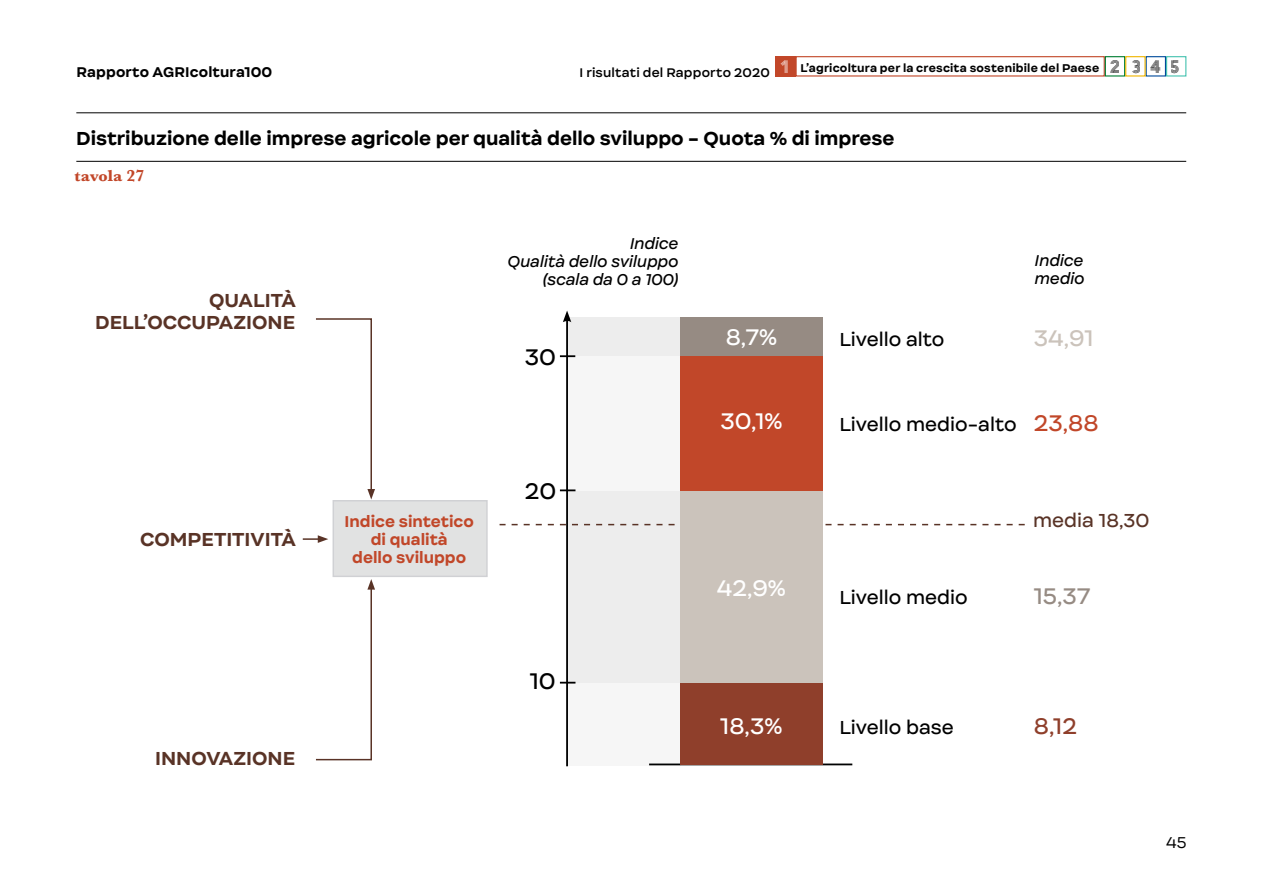
<style>
.page{position:relative;width:1263px;height:893px;background:#fff}
.page>*{position:absolute;margin:0;border:0;box-sizing:border-box;transform-origin:0 0}
.t1{font:21.6px "Internacional";color:#fff}
.t2{font:21.6px "Internacional";color:#000}
.t3{font:21.6px "Internacional";color:#968b83}
.t4{font:21.6px "Internacional";color:#c14729}
.t5{font:21.6px "Internacional";color:#cbc3bb}
.t6{font:21.6px "Internacional";color:#8f3f2b}
.t7{font:700 18px "Internacional";color:#000}
.t8{font:18px "Internacional";color:#000}
.t9{font:700 18px "Internacional";color:#593326}
.t10{font:18px "Internacional";color:#593326}
.t11{font:18px "Arya Triple";color:#000}
.t12{font:18px "Arya Triple";color:#fff}
.t13{font:700 16.5px "Baskerville";color:#c24729}
.t14{font:italic 15px "Internacional";color:#000}
.t15{font:700 15px "Internacional";color:#c14729}
.t16{font:300 15px "Internacional";color:#000}
.t17{font:700 13.5px "Internacional";letter-spacing:.01em;color:#000}
.t18{font:600 12px "Internacional";letter-spacing:.015em;color:#000}
.t19{font:700 10.8px "Internacional";letter-spacing:.02em;color:#000}
</style>
<div class="page">
<div style="left:775px;top:56px;width:20px;height:21px;background:#c24729"></div>
<div style="left:795px;top:56px;width:310px;height:21px;border:1px solid #c24729"></div>
<div style="left:1105px;top:56px;width:20px;height:21px;border:1px solid #007d32"></div>
<div style="left:1145px;top:56px;width:21px;height:21px;border:1px solid #004b9b"></div>
<div style="left:1125px;top:56px;width:20px;height:21px;border:1px solid #f0b500"></div>
<div style="left:1166px;top:56px;width:20px;height:21px;border:1px solid #45c2b0"></div>
<div style="left:333px;top:500px;width:155px;height:77px;background:#e1e2e2"></div>
<hr style="left:76px;top:113px;width:1110px;height:1px;background:#000">
<hr style="left:76px;top:161px;width:1110px;height:1px;background:#000">
<div style="left:568px;top:683px;width:113px;height:83px;background:#f6f6f6"></div>
<div style="left:568px;top:491px;width:113px;height:192px;background:#ededed"></div>
<div style="left:568px;top:356px;width:113px;height:135px;background:#f6f6f6"></div>
<div style="left:568px;top:317px;width:113px;height:39px;background:#ededed"></div>
<svg style="left:560px;top:355px;width:15px;height:2px"></svg>
<svg style="left:560px;top:489px;width:15px;height:2px"></svg>
<svg style="left:560px;top:682px;width:15px;height:2px"></svg>
<svg style="left:499px;top:524px;width:526px;height:1px"></svg>
<hr style="left:566px;top:319px;width:2px;height:447px;background:#000">
<svg style="left:563px;top:311px;width:8px;height:11px"></svg>
<hr style="left:649px;top:763px;width:203px;height:2px;background:#010202">
<div style="left:680px;top:317px;width:142px;height:39px;background:#968b83"></div>
<div style="left:680px;top:356px;width:142px;height:135px;background:#c14729"></div>
<div style="left:680px;top:491px;width:142px;height:192px;background:#cbc3bb"></div>
<div style="left:680px;top:683px;width:142px;height:81px;background:#8f3f2b"></div>
<svg style="left:303px;top:535px;width:25px;height:8px"></svg>
<svg style="left:316px;top:318px;width:59px;height:182px"></svg>
<svg style="left:316px;top:579px;width:59px;height:182px"></svg>
<p class="t12" style="left:779px;top:56px;width:12px">1</p>
<p class="t11" style="left:1109px;top:56px;width:73px">2345</p>
<p class="t17" style="left:77px;top:63px;width:197px">Rapporto AGRIcoltura100</p>
<p class="t18" style="left:579px;top:64px;width:192px">I risultati del Rapporto 2020</p>
<p class="t19" style="left:800px;top:61px;width:300px">L’agricoltura per la crescita sostenibile del Paese</p>
<p class="t7" style="left:76px;top:126px;width:820px">Distribuzione delle imprese agricole per qualità dello sviluppo - Quota % di imprese</p>
<p class="t13" style="left:75px;top:164px;width:71px">tavola 27</p>
<p class="t9" style="left:209px;top:289px;width:88px">QUALITÀ</p>
<p class="t9" style="left:95px;top:310px;width:202px">DELL’OCCUPAZIONE</p>
<p class="t9" style="left:140px;top:528px;width:157px">COMPETITIVITÀ</p>
<p class="t9" style="left:155px;top:746px;width:141px">INNOVAZIONE</p>
<p class="t14" style="left:629px;top:235px;width:50px">Indice</p>
<p class="t14" style="left:507px;top:253px;width:172px">Qualità dello sviluppo</p>
<p class="t14" style="left:542px;top:271px;width:137px">(scala da 0 a 100)</p>
<p class="t2" style="left:525px;top:344px;width:33px">30</p>
<p class="t15" style="left:345px;top:512px;width:131px">Indice sintetico</p>
<p class="t15" style="left:371px;top:530px;width:78px">di qualità</p>
<p class="t15" style="left:352px;top:548px;width:115px">dello sviluppo</p>
<p class="t2" style="left:525px;top:478px;width:33px">20</p>
<p class="t2" style="left:530px;top:668px;width:27px">10</p>
<p class="t14" style="left:1034px;top:252px;width:50px">Indice</p>
<p class="t14" style="left:1034px;top:270px;width:51px">medio</p>
<p class="t1" style="left:726px;top:323px;width:53px">8,7%</p>
<p class="t5" style="left:1034px;top:325px;width:61px">34,91</p>
<p class="t8" style="left:839px;top:328px;width:107px">Livello alto</p>
<p class="t1" style="left:720px;top:407px;width:64px">30,1%</p>
<p class="t4" style="left:1034px;top:409px;width:66px">23,88</p>
<p class="t8" style="left:839px;top:413px;width:179px">Livello medio-alto</p>
<p class="t10" style="left:1033px;top:509px;width:118px">media 18,30</p>
<p class="t1" style="left:717px;top:575px;width:71px">42,9%</p>
<p class="t3" style="left:1034px;top:582px;width:58px">15,37</p>
<p class="t8" style="left:839px;top:586px;width:130px">Livello medio</p>
<p class="t1" style="left:720px;top:712px;width:64px">18,3%</p>
<p class="t6" style="left:1034px;top:712px;width:45px">8,12</p>
<p class="t8" style="left:839px;top:716px;width:116px">Livello base</p>
<p class="t16" style="left:1166px;top:833px;width:22px">45</p>
</div>
